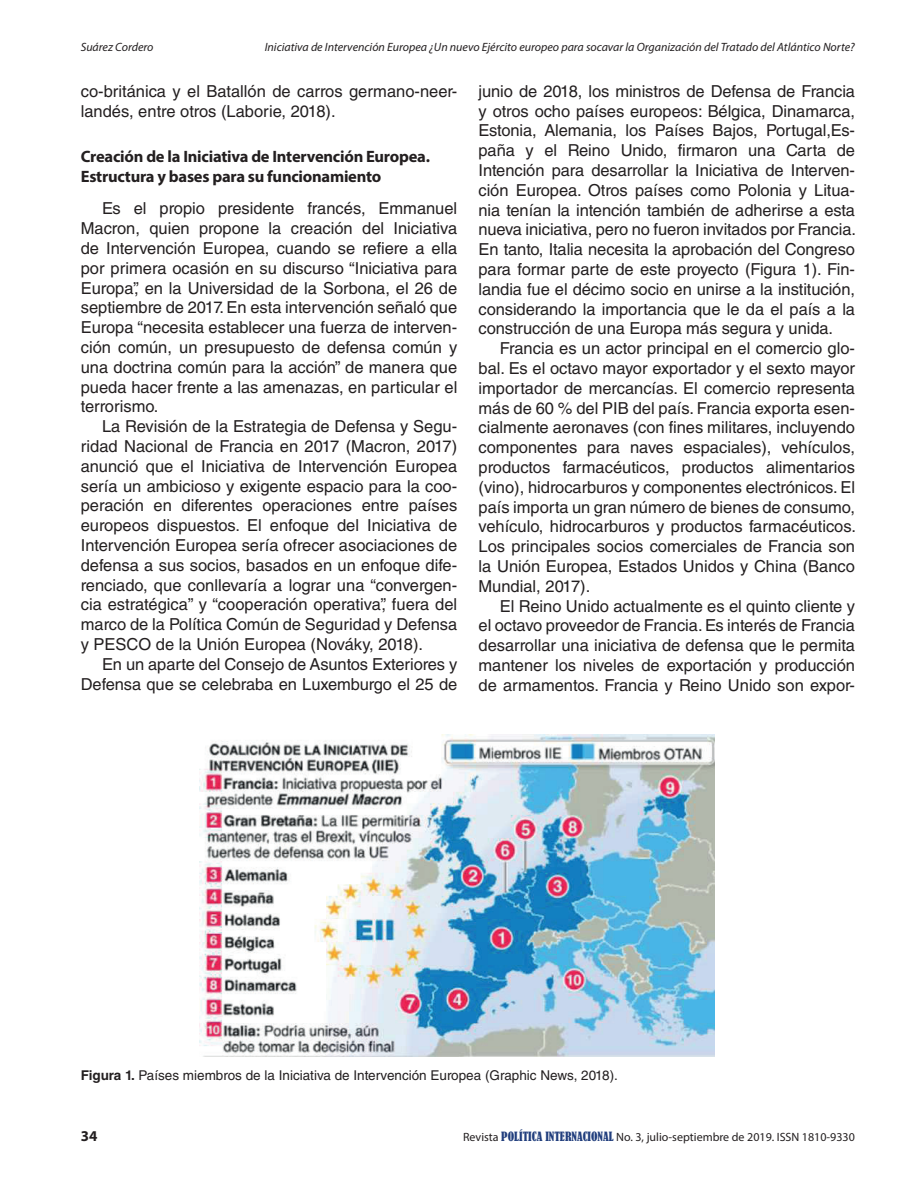
<style>
.page{position:relative;width:918px;height:1188px;background:#fff}
.page>*{position:absolute;margin:0;border:0;box-sizing:border-box;transform-origin:0 0}
.t1{font:16.5px/19.8px "Helvetica LT Std";color:#231f20;text-align:justify}
.t2{font:700 16.5px/19.8px "Myriad Pro";letter-spacing:-.015em;color:#231f20}
.t3{font:700 15px "Myriad Pro";color:#231f20}
.t4{font:13.5px "Helvetica LT Std";color:#231f20}
.t5{font:italic 12px "Myriad Pro";color:#231f20}
.t6{font:12px "Myriad Pro";color:#231f20}
.s1{font-weight:700}
.s2{font-family:"Bernard";font-stretch:condensed;color:#213e7d}
</style>
<div class="page">
<img style="left:200px;top:734px;width:515px;height:322px">
<p class="t5" style="left:81px;top:40px;width:74px">Suárez Cordero</p>
<p class="t5" style="left:265px;top:40px;width:592px">Iniciativa de Intervención Europea ¿Un nuevo Ejército europeo para socavar la Organización del Tratado del Atlántico Norte?</p>
<p class="t1" style="left:81px;top:81px;width:378px">co-británica y el Batallón de carros germano-neer&shy;landés, entre otros (Laborie, 2018).</p>
<p class="t2" style="left:81px;top:146px;width:351px">Creación de la Iniciativa de Intervención Europea.<br>Estructura y bases para su funcionamiento</p>
<p class="t1" style="left:81px;top:199px;width:378px;text-indent:21px">Es el propio presidente francés, Emmanuel Macron, quien propone la creación del Iniciativa de Intervención Europea, cuando se refiere a ella por primera ocasión en su discurso “Iniciativa para Europa”, en la Universidad de la Sorbona, el 26 de septiembre de 2017. En esta intervención señaló que Europa “necesita establecer una fuerza de interven&shy;ción común, un presupuesto de defensa común y una doctrina común para la acción” de manera que pueda hacer frente a las amenazas, en particular el terrorismo.</p>
<p class="t1" style="left:81px;top:416px;width:378px;text-indent:21px">La Revisión de la Estrategia de Defensa y Segu&shy;ridad Nacional de Francia en 2017 (Macron, 2017) anunció que el Iniciativa de Intervención Europea sería un ambicioso y exigente espacio para la coo&shy;peración en diferentes operaciones entre países europeos dispuestos. El enfoque del Iniciativa de Intervención Europea sería ofrecer asociaciones de defensa a sus socios, basados en un enfoque dife&shy;renciado, que conllevaría a lograr una “convergen&shy;cia estratégica” y “cooperación operativa”, fuera del marco de la Política Común de Seguridad y Defensa y PESCO de la Unión Europea (Nováky, 2018).</p>
<p class="t1" style="left:81px;top:654px;width:378px;text-align:right">En un aparte del Consejo de Asuntos Exteriores y<br>Defensa que se celebraba en Luxemburgo el 25 de</p>
<p class="t1" style="left:479px;top:81px;width:379px">junio de 2018, los ministros de Defensa de Francia y otros ocho países europeos: Bélgica, Dinamarca, Estonia, Alemania, los Países Bajos, Portugal,Es&shy;paña y el Reino Unido, firmaron una Carta de Intención para desarrollar la Iniciativa de Interven&shy;ción Europea. Otros países como Polonia y Litua&shy;nia tenían la intención también de adherirse a esta nueva iniciativa, pero no fueron invitados por Francia.<br>En tanto, Italia necesita la aprobación del Congreso para formar parte de este proyecto (Figura 1). Fin&shy;landia fue el décimo socio en unirse a la institución, considerando la importancia que le da el país a la construcción de una Europa más segura y unida.</p>
<p class="t1" style="left:479px;top:339px;width:379px;text-indent:21px">Francia es un actor principal en el comercio glo&shy;bal. Es el octavo mayor exportador y el sexto mayor importador de mercancías. El comercio representa más de 60 % del PIB del país. Francia exporta esen&shy;cialmente aeronaves (con fines militares, incluyendo componentes para naves espaciales), vehículos, productos farmacéuticos, productos alimentarios (vino), hidrocarburos y componentes electrónicos. El país importa un gran número de bienes de consumo, vehículo, hidrocarburos y productos farmacéuticos.<br>Los principales socios comerciales de Francia son la Unión Europea, Estados Unidos y China (Banco Mundial, 2017).</p>
<p class="t1" style="left:479px;top:596px;width:378px;text-indent:21px">El Reino Unido actualmente es el quinto cliente y el octavo proveedor de Francia. Es interés de Francia desarrollar una iniciativa de defensa que le permita mantener los niveles de exportación y producción de armamentos. Francia y Reino Unido son expor-</p>
<p class="t4" style="left:81px;top:1068px;width:539px"><span class="s1">Figura 1.</span> Países miembros de la Iniciativa de Intervención Europea (Graphic News, 2018).</p>
<p class="t3" style="left:81px;top:1126px;width:18px">34</p>
<p class="t6" style="left:463px;top:1130px;width:393px">Revista <span class="s2">POLÍTICA INTERNACIONAL</span> No. 3, julio-septiembre de 2019. ISSN 1810-9330</p>
</div>
